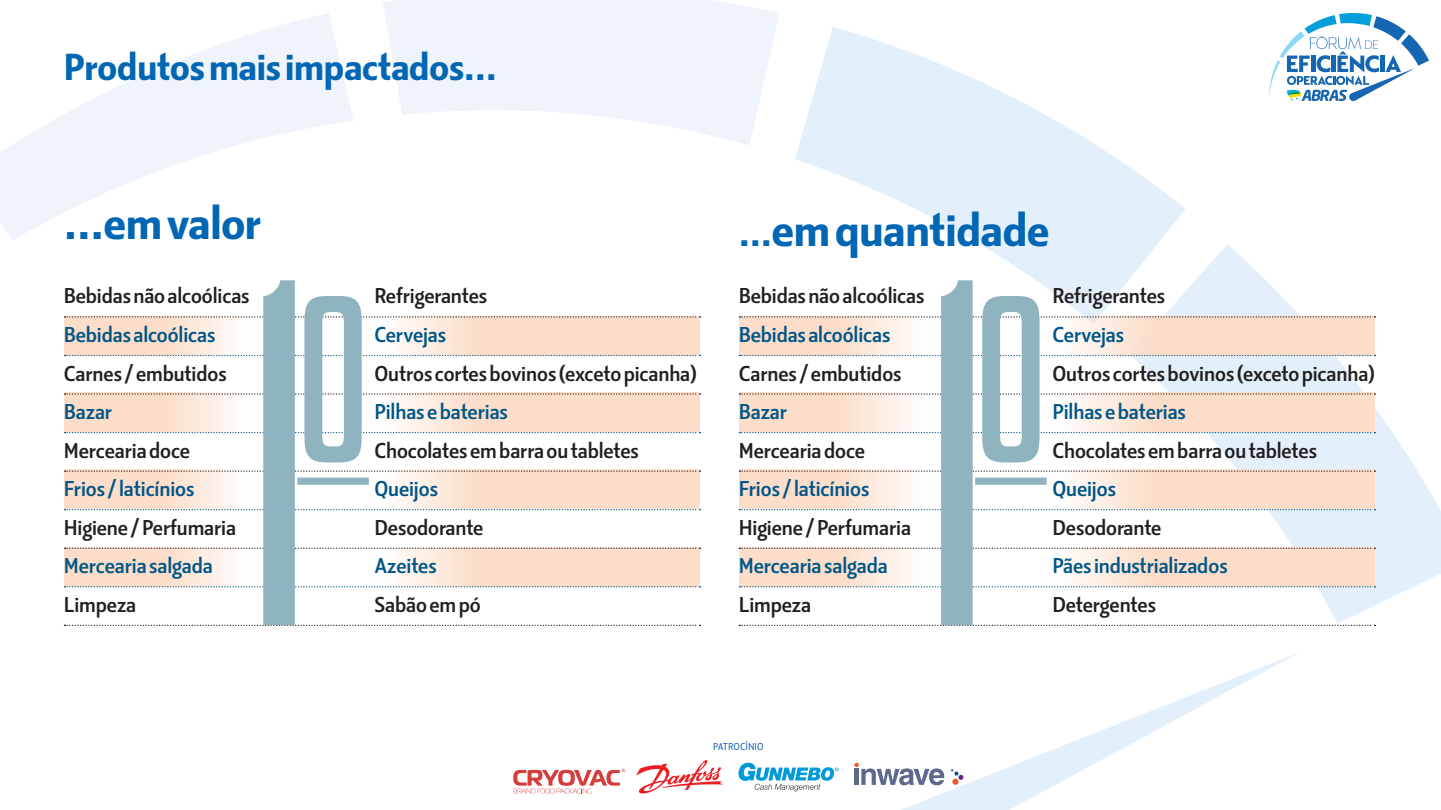
<style>
.page{position:relative;width:1441px;height:810px;background:#fff}
.page>*{position:absolute;margin:0;border:0;box-sizing:border-box;transform-origin:0 0}
.t1{font:492.6px "Dharma Gothic M";color:#90b3c0}
.t2{font:287.1px "Dharma Gothic M";color:#90b3c0}
.Box_Título{font:43.65px "Kranto Bold D Isplay";letter-spacing:-.005em;color:#0166b3}
.Box_Título-2{font:36px "Kranto Bold D Isplay";letter-spacing:-.005em;color:#0166b3}
.Box_tabela_texto{font:20.55px "Kranto Medium Display";letter-spacing:-.005em;color:#231f20}
.Box_tabela_texto-2{font:20.55px "Kranto Medium Display";letter-spacing:-.005em;color:#005687}
.t3{font:9.6px "Kranto Regular Display";color:#175da9}
.s1{font-size:36px}
</style>
<div class="page">
<img style="left:0;top:0;width:1440px;height:810px">
<svg style="left:64px;top:318px;width:193px;height:37px;fill:#fcddc9"></svg>
<svg style="left:738px;top:316px;width:193px;height:39px;fill:#fcddc9"></svg>
<svg style="left:370px;top:318px;width:330px;height:37px;background:#fce2d2"></svg>
<svg style="left:1045px;top:318px;width:329px;height:37px;background:#fce2d2"></svg>
<svg style="left:64px;top:392px;width:193px;height:40px;fill:#fcddc9"></svg>
<svg style="left:738px;top:392px;width:193px;height:40px;fill:#fcddc9"></svg>
<svg style="left:370px;top:392px;width:330px;height:40px;background:#fce3d2"></svg>
<svg style="left:1045px;top:392px;width:329px;height:40px;background:#fce2d2"></svg>
<svg style="left:64px;top:469px;width:193px;height:39px;fill:#fcddc9"></svg>
<svg style="left:738px;top:469px;width:193px;height:39px;fill:#fcddc9"></svg>
<svg style="left:370px;top:469px;width:330px;height:39px;background:#fbe2d1"></svg>
<svg style="left:1045px;top:469px;width:329px;height:39px;background:#fbe2d1"></svg>
<svg style="left:64px;top:547px;width:193px;height:39px;fill:#fcddc9"></svg>
<svg style="left:738px;top:547px;width:193px;height:40px;fill:#fcddc9"></svg>
<svg style="left:370px;top:547px;width:330px;height:39px;background:#fbe2d2"></svg>
<svg style="left:1045px;top:547px;width:329px;height:39px;background:#fbe2d2"></svg>
<svg style="left:64px;top:316px;width:636px;height:2px"></svg>
<svg style="left:64px;top:355px;width:636px;height:1px"></svg>
<svg style="left:64px;top:393px;width:636px;height:2px"></svg>
<svg style="left:64px;top:432px;width:636px;height:1px"></svg>
<svg style="left:64px;top:471px;width:636px;height:1px"></svg>
<svg style="left:64px;top:509px;width:636px;height:1px"></svg>
<svg style="left:64px;top:548px;width:636px;height:1px"></svg>
<svg style="left:64px;top:586px;width:636px;height:1px"></svg>
<svg style="left:64px;top:625px;width:636px;height:1px"></svg>
<div style="left:297px;top:478px;width:72px;height:7px;background:#90b3c0"></div>
<svg style="left:739px;top:316px;width:636px;height:2px"></svg>
<svg style="left:739px;top:355px;width:636px;height:1px"></svg>
<svg style="left:739px;top:393px;width:636px;height:2px"></svg>
<svg style="left:739px;top:432px;width:636px;height:1px"></svg>
<svg style="left:739px;top:471px;width:636px;height:1px"></svg>
<svg style="left:739px;top:509px;width:636px;height:1px"></svg>
<svg style="left:739px;top:548px;width:636px;height:1px"></svg>
<svg style="left:739px;top:586px;width:636px;height:1px"></svg>
<svg style="left:739px;top:625px;width:636px;height:1px"></svg>
<div style="left:975px;top:478px;width:71px;height:7px;background:#90b3c0"></div>
<svg style="left:1269px;top:13px;width:159px;height:89px"></svg>
<svg style="left:513px;top:769px;width:112px;height:24px"></svg>
<svg style="left:738px;top:763px;width:100px;height:28px"></svg>
<svg style="left:636px;top:760px;width:86px;height:34px"></svg>
<svg style="left:854px;top:763px;width:90px;height:22px"></svg>
<svg style="left:950px;top:769px;width:13px;height:16px"></svg>
<p class="Box_Título-2" style="left:64px;top:44px;width:435px">Produtos mais impactados...</p>
<p class="Box_Título" style="left:64px;top:195px;width:199px">...em valor</p>
<p class="Box_Título" style="left:738px;top:202px;width:312px"><span class="s1">...</span>em quantidade</p>
<p class="Box_tabela_texto" style="left:738px;top:283px;width:187px">Bebidas não alcoólicas</p>
<p class="Box_tabela_texto" style="left:1052px;top:283px;width:114px">Refrigerantes</p>
<p class="Box_tabela_texto-2" style="left:738px;top:321px;width:153px">Bebidas alcoólicas</p>
<p class="Box_tabela_texto-2" style="left:1052px;top:321px;width:73px">Cervejas</p>
<p class="Box_tabela_texto" style="left:738px;top:360px;width:164px">Carnes / embutidos</p>
<p class="Box_tabela_texto" style="left:1052px;top:360px;width:324px">Outros cortes bovinos (exceto picanha)</p>
<p class="Box_tabela_texto-2" style="left:738px;top:398px;width:50px">Bazar</p>
<p class="Box_tabela_texto-2" style="left:1052px;top:398px;width:135px">Pilhas e baterias</p>
<p class="Box_tabela_texto" style="left:738px;top:437px;width:128px">Mercearia doce</p>
<p class="Box_tabela_texto" style="left:1052px;top:437px;width:266px">Chocolates em barra ou tabletes</p>
<p class="Box_tabela_texto-2" style="left:738px;top:476px;width:132px">Frios / laticínios</p>
<p class="Box_tabela_texto-2" style="left:1052px;top:476px;width:65px">Queijos</p>
<p class="Box_tabela_texto" style="left:738px;top:514px;width:174px">Higiene / Perfumaria</p>
<p class="Box_tabela_texto" style="left:1052px;top:514px;width:111px">Desodorante</p>
<p class="Box_tabela_texto-2" style="left:738px;top:553px;width:150px">Mercearia salgada</p>
<p class="Box_tabela_texto-2" style="left:1052px;top:553px;width:177px">Pães industrializados</p>
<p class="Box_tabela_texto" style="left:738px;top:591px;width:74px">Limpeza</p>
<p class="Box_tabela_texto" style="left:1052px;top:591px;width:105px">Detergentes</p>
<p class="t1" style="left:247px;top:222px;width:64px">1</p>
<p class="t1" style="left:925px;top:222px;width:123px">1<sup>o</sup></p>
<p class="Box_tabela_texto" style="left:64px;top:283px;width:187px">Bebidas não alcoólicas</p>
<p class="Box_tabela_texto" style="left:374px;top:283px;width:114px">Refrigerantes</p>
<p class="Box_tabela_texto-2" style="left:64px;top:321px;width:153px">Bebidas alcoólicas</p>
<p class="Box_tabela_texto-2" style="left:374px;top:321px;width:73px">Cervejas</p>
<p class="Box_tabela_texto" style="left:64px;top:360px;width:164px">Carnes / embutidos</p>
<p class="Box_tabela_texto" style="left:374px;top:360px;width:324px">Outros cortes bovinos (exceto picanha)</p>
<p class="Box_tabela_texto-2" style="left:64px;top:398px;width:50px">Bazar</p>
<p class="Box_tabela_texto-2" style="left:374px;top:398px;width:135px">Pilhas e baterias</p>
<p class="Box_tabela_texto" style="left:64px;top:437px;width:128px">Mercearia doce</p>
<p class="Box_tabela_texto" style="left:374px;top:437px;width:266px">Chocolates em barra ou tabletes</p>
<p class="Box_tabela_texto-2" style="left:64px;top:476px;width:132px">Frios / laticínios</p>
<p class="Box_tabela_texto-2" style="left:374px;top:476px;width:65px">Queijos</p>
<p class="Box_tabela_texto" style="left:64px;top:514px;width:174px">Higiene / Perfumaria</p>
<p class="Box_tabela_texto" style="left:374px;top:514px;width:111px">Desodorante</p>
<p class="Box_tabela_texto-2" style="left:64px;top:553px;width:150px">Mercearia salgada</p>
<p class="Box_tabela_texto-2" style="left:374px;top:553px;width:64px">Azeites</p>
<p class="Box_tabela_texto" style="left:64px;top:591px;width:74px">Limpeza</p>
<p class="t2" style="left:297px;top:226px;width:73px">o</p>
<p class="Box_tabela_texto" style="left:374px;top:591px;width:108px">Sabão em pó</p>
<p class="t3" style="left:713px;top:741px;width:52px">PATROCÍNIO</p>
</div>
